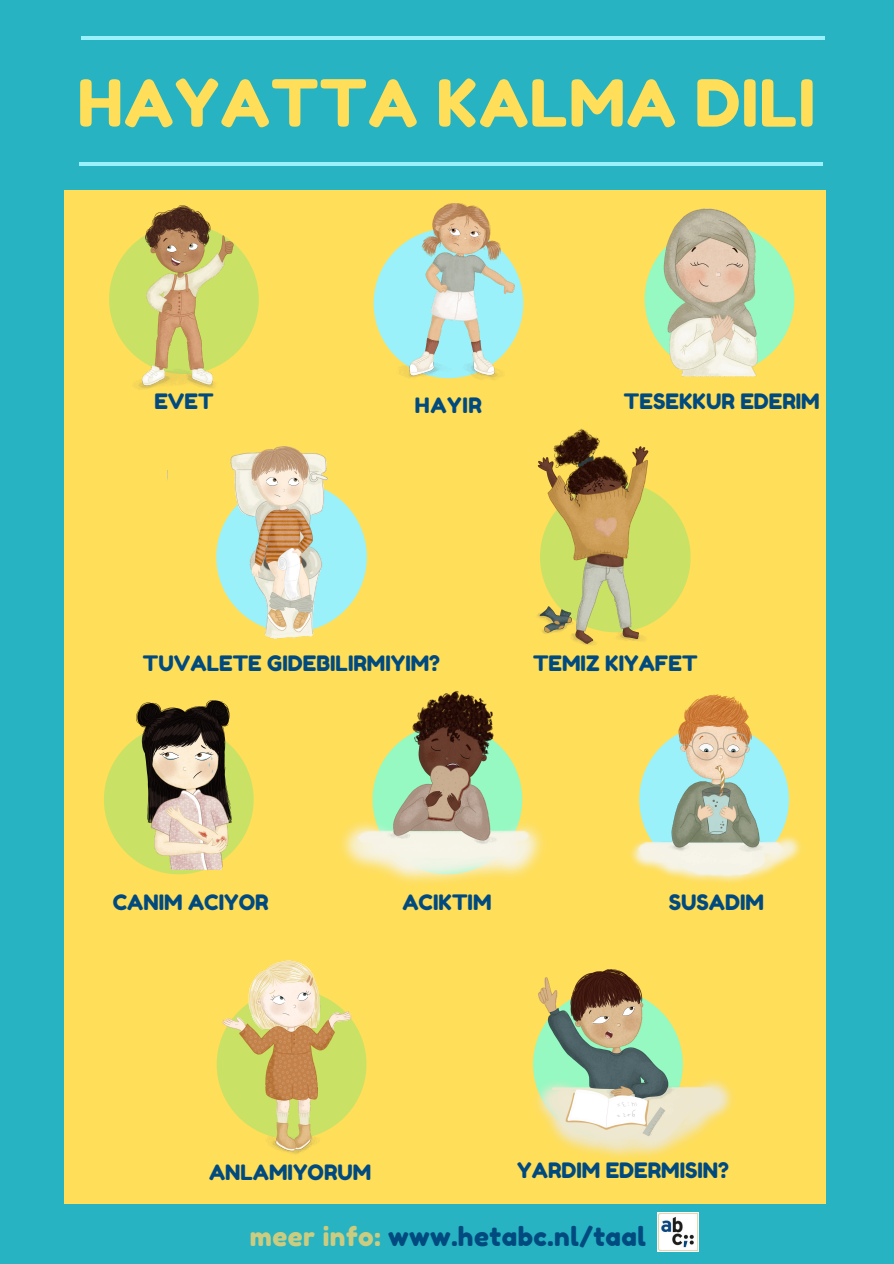
<style>
.page{position:relative;width:894px;height:1264px;background:#fff}
.page>*{position:absolute;margin:0;border:0;box-sizing:border-box;transform-origin:0 0}
.t1{font:64.8px "Fredoka One";letter-spacing:.02em;color:#ffde59}
.t2{font:25.95px "Fredoka One";letter-spacing:.02em;color:#004a7f}
.t3{font:21.15px "Fredoka One";color:#004a7f}
.s1{color:#cccc80}
</style>
<div class="page">
<div style="left:0;top:0;width:893px;height:1263px;background:#27b3c1"></div>
<hr style="left:79px;top:162px;width:743px;height:4px;background:#9bf1f9">
<hr style="left:82px;top:36px;width:743px;height:4px;background:#9bf1f9">
<img style="left:64px;top:682px;width:208px;height:220px">
<img style="left:272px;top:672px;width:308px;height:230px">
<img style="left:580px;top:672px;width:245px;height:230px">
<img style="left:452px;top:429px;width:250px;height:243px">
<img style="left:112px;top:429px;width:340px;height:271px">
<img style="left:154px;top:902px;width:309px;height:300px">
<img style="left:463px;top:902px;width:258px;height:300px">
<img style="left:64px;top:190px;width:500px;height:239px">
<img style="left:564px;top:190px;width:262px;height:239px">
<img style="left:657px;top:1212px;width:41px;height:39px">
<div style="left:64px;top:416px;width:104px;height:266px;background:#ffde59"></div>
<div style="left:702px;top:417px;width:123px;height:266px;background:#ffde59"></div>
<div style="left:64px;top:874px;width:90px;height:330px;background:#ffde59"></div>
<div style="left:721px;top:902px;width:104px;height:300px;background:#ffde59"></div>
<h1 class="t1" style="left:78px;top:64px;width:739px">HAYATTA KALMA DILI</h1>
<p class="t3" style="left:154px;top:388px;width:61px">EVET</p>
<p class="t3" style="left:415px;top:392px;width:69px">HAYIR</p>
<p class="t3" style="left:623px;top:388px;width:197px">TESEKKUR EDERIM</p>
<p class="t3" style="left:143px;top:650px;width:298px">TUVALETE GIDEBILIRMIYIM?</p>
<p class="t3" style="left:533px;top:650px;width:166px">TEMIZ KIYAFET</p>
<p class="t3" style="left:113px;top:889px;width:157px">CANIM ACIYOR</p>
<p class="t3" style="left:402px;top:889px;width:91px">ACIKTIM</p>
<p class="t3" style="left:668px;top:889px;width:97px">SUSADIM</p>
<p class="t3" style="left:209px;top:1159px;width:164px">ANLAMIYORUM</p>
<p class="t3" style="left:517px;top:1157px;width:213px">YARDIM EDERMISIN?</p>
<p class="t2" style="left:250px;top:1220px;width:397px"><span class="s1">meer info:</span> www.hetabc.nl/taal</p>
</div>
